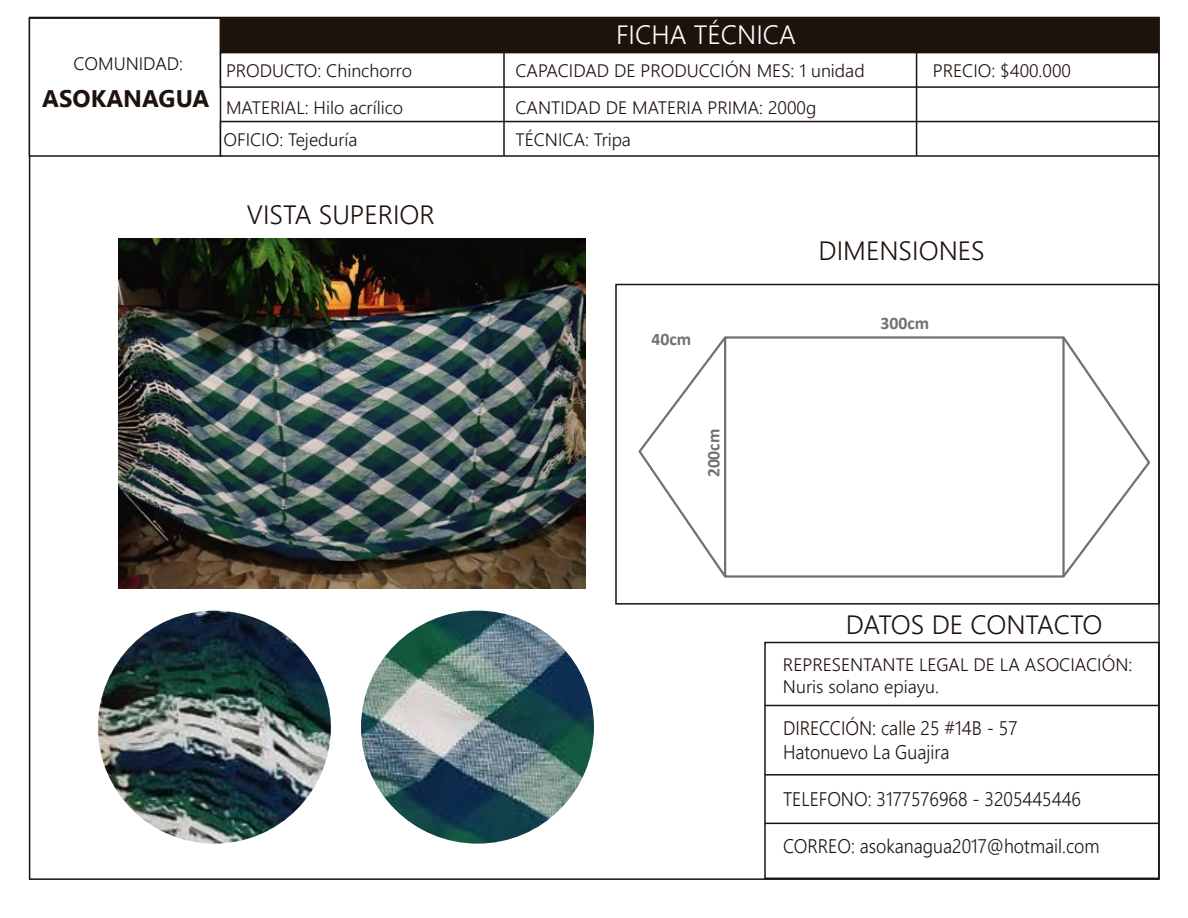
<style>
.page{position:relative;width:1188px;height:918px;background:#fff}
.page>*{position:absolute;margin:0;border:0;box-sizing:border-box;transform-origin:0 0}
.t1{font:300 26.4px "Nirmala UI";color:#1e120d}
.t2{font:300 26.4px "Nirmala UI";color:#fff}
.t3{font:700 24px "Nirmala UI";color:#1e120d}
.t4{font:300 19.65px/23.5px "Nirmala UI";color:#1e120d;scale:.92 1}
.t5{font:300 18px/21.6px "Nirmala UI";color:#1e120d}
.t6{font:700 17.7px "Calibri";color:#717170}
</style>
<div class="page">
<div style="left:29px;top:17px;width:192px;height:140px;background:#fff;border:2px solid #1e120d"></div>
<div style="left:220px;top:17px;width:940px;height:36px;background:#1e120d"></div>
<div style="left:220px;top:52px;width:940px;height:36px;background:#fff;border:2px solid #1e120d"></div>
<div style="left:220px;top:121px;width:940px;height:36px;background:#fff;border:2px solid #1e120d"></div>
<hr style="left:503px;top:53px;width:2px;height:103px;background:#1e120d">
<hr style="left:916px;top:53px;width:1px;height:103px;background:#1e120d">
<div style="left:764px;top:642px;width:396px;height:237px;border:2px solid #1e120d"></div>
<hr style="left:765px;top:705px;width:394px;height:1px;background:#1e120d">
<hr style="left:765px;top:774px;width:394px;height:2px;background:#1e120d">
<hr style="left:765px;top:823px;width:394px;height:1px;background:#1e120d">
<div style="left:615px;top:284px;width:545px;height:321px;border:2px solid #1e120d"></div>
<img style="left:118px;top:238px;width:467px;height:350px">
<div style="left:724px;top:336px;width:341px;height:242px;border:2px solid #717170"></div>
<svg style="left:638px;top:336px;width:90px;height:242px"></svg>
<svg style="left:1060px;top:336px;width:90px;height:242px"></svg>
<img style="left:98px;top:611px;width:233px;height:233px;border-radius:116px">
<img style="left:361px;top:611px;width:233px;height:233px;border-radius:116px">
<p class="t5" style="left:74px;top:52px;width:111px">COMUNIDAD:</p>
<h2 class="t3" style="left:42px;top:78px;width:169px">ASOKANAGUA</h2>
<p class="t5" style="left:226px;top:59px;width:187px">PRODUCTO: Chinchorro</p>
<h1 class="t2" style="left:616px;top:13px;width:182px">FICHA TÉCNICA</h1>
<p class="t5" style="left:515px;top:59px;width:351px">CAPACIDAD DE PRODUCCIÓN MES: 1 unidad</p>
<p class="t5" style="left:226px;top:95px;width:179px">MATERIAL: Hilo acrílico</p>
<p class="t5" style="left:515px;top:95px;width:302px">CANTIDAD DE MATERIA PRIMA: 2000g</p>
<p class="t5" style="left:224px;top:128px;width:136px">OFICIO: Tejeduría</p>
<p class="t5" style="left:515px;top:128px;width:117px">TÉCNICA: Tripa</p>
<p class="t5" style="left:933px;top:59px;width:140px">PRECIO: $400.000</p>
<h1 class="t1" style="left:247px;top:193px;width:189px">VISTA SUPERIOR</h1>
<h1 class="t1" style="left:819px;top:230px;width:168px">DIMENSIONES</h1>
<p class="t6" style="left:652px;top:327px;width:41px">40cm</p>
<p class="t6" style="left:881px;top:310px;width:50px">300cm</p>
<p class="t6" style="left:701px;top:477px;width:50px;rotate:-90deg">200cm</p>
<h1 class="t1" style="left:846px;top:603px;width:258px">DATOS DE CONTACTO</h1>
<p class="t5" style="left:783px;top:653px;width:351px">REPRESENTANTE LEGAL DE LA ASOCIACIÓN:<br>Nuris solano epiayu.</p>
<p class="t4" style="left:783px;top:716px;width:256px">DIRECCIÓN: calle 25 #14B - 57<br>Hatonuevo La Guajira</p>
<p class="t4" style="left:783px;top:786px;width:325px">TELEFONO: 3177576968 - 3205445446</p>
<p class="t4" style="left:783px;top:833px;width:346px">CORREO: asokanagua2017@hotmail.com</p>
</div>
